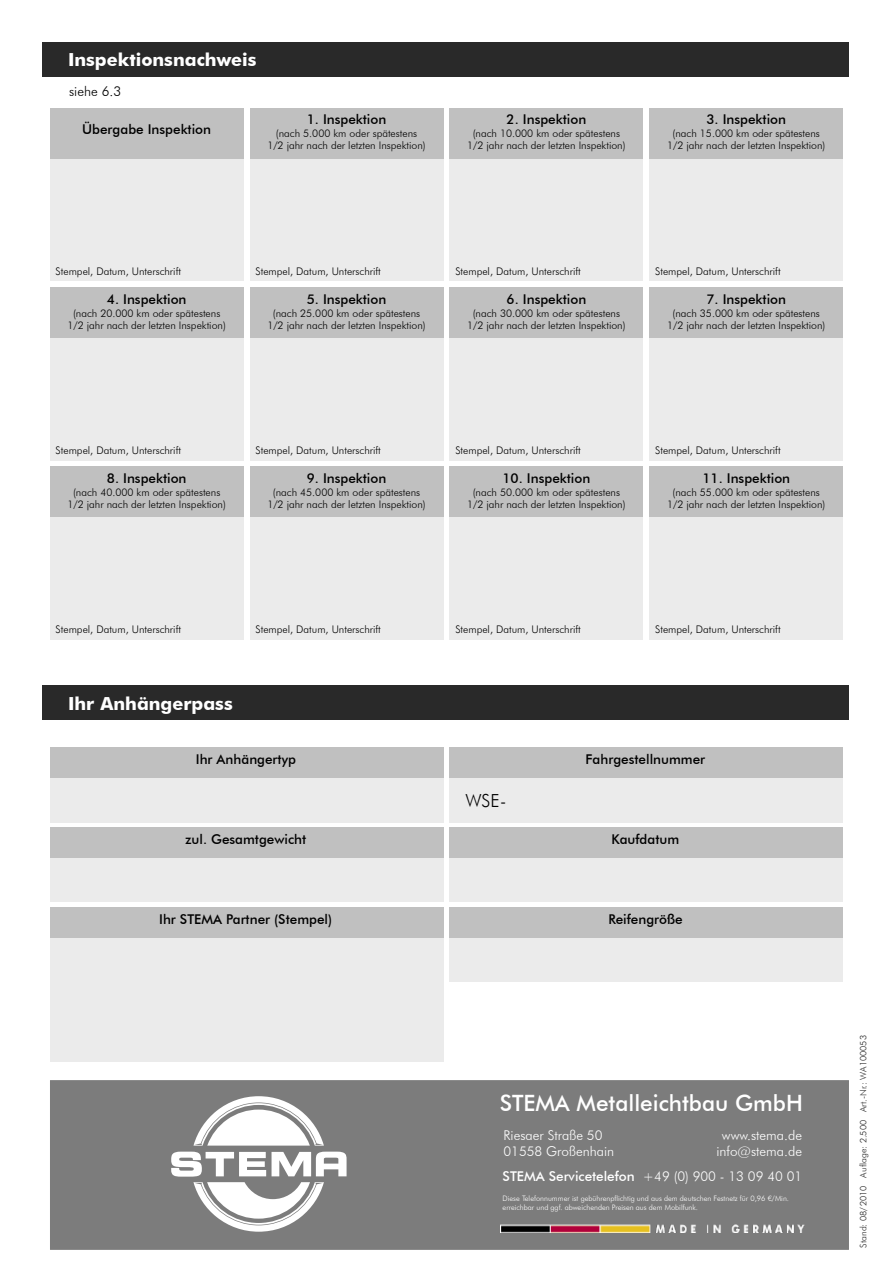
<style>
.page{position:relative;width:893px;height:1263px;background:#fff}
.page>*{position:absolute;margin:0;border:0;box-sizing:border-box;transform-origin:0 0}
.t1{font:500 22.5px "Futura BT";color:#fff}
.t2{font:700 18px "Futura BT";color:#fff}
.t3{font:300 18px "Futura BT";color:#000}
.t4{font:500 13.5px "Futura BT";color:#000}
.t5{font:300 13.5px/16.2px "Futura BT";color:#fff}
.t6{font:500 13.5px "Futura BT";color:#fff}
.t7{font:300 13.5px "Futura BT";color:#000}
.t8{font:300 10.5px/12.6px "Futura BT";color:#000;text-align:center}
.t9{font:300 9px "Futura BT";color:#292929}
.t10{font:300 7.5px/9px "Futura BT";color:#fff}
.s1{font-weight:300}
</style>
<div class="page">
<div style="left:50px;top:108px;width:193px;height:173px;background:#ebebeb"></div>
<div style="left:50px;top:108px;width:193px;height:50px;background:#c0c0c0"></div>
<div style="left:50px;top:288px;width:193px;height:172px;background:#ebebeb"></div>
<div style="left:50px;top:288px;width:193px;height:50px;background:#c0c0c0"></div>
<div style="left:50px;top:467px;width:193px;height:172px;background:#ebebeb"></div>
<div style="left:50px;top:467px;width:193px;height:50px;background:#c0c0c0"></div>
<div style="left:50px;top:748px;width:393px;height:74px;background:#ebebeb"></div>
<div style="left:50px;top:748px;width:393px;height:30px;background:#c0c0c0"></div>
<div style="left:50px;top:827px;width:393px;height:75px;background:#ebebeb"></div>
<div style="left:50px;top:827px;width:393px;height:31px;background:#c0c0c0"></div>
<div style="left:450px;top:907px;width:393px;height:75px;background:#ebebeb"></div>
<div style="left:450px;top:907px;width:393px;height:30px;background:#c0c0c0"></div>
<div style="left:450px;top:748px;width:393px;height:74px;background:#ebebeb"></div>
<div style="left:450px;top:748px;width:393px;height:30px;background:#c0c0c0"></div>
<div style="left:450px;top:827px;width:393px;height:75px;background:#ebebeb"></div>
<div style="left:450px;top:827px;width:393px;height:31px;background:#c0c0c0"></div>
<div style="left:50px;top:907px;width:393px;height:155px;background:#ebebeb"></div>
<div style="left:50px;top:907px;width:393px;height:30px;background:#c0c0c0"></div>
<div style="left:250px;top:108px;width:193px;height:173px;background:#ebebeb"></div>
<div style="left:250px;top:108px;width:193px;height:50px;background:#c0c0c0"></div>
<div style="left:250px;top:288px;width:193px;height:172px;background:#ebebeb"></div>
<div style="left:250px;top:288px;width:193px;height:50px;background:#c0c0c0"></div>
<div style="left:250px;top:467px;width:193px;height:172px;background:#ebebeb"></div>
<div style="left:250px;top:467px;width:193px;height:50px;background:#c0c0c0"></div>
<div style="left:450px;top:108px;width:193px;height:173px;background:#ebebeb"></div>
<div style="left:450px;top:108px;width:193px;height:50px;background:#c0c0c0"></div>
<div style="left:450px;top:288px;width:193px;height:172px;background:#ebebeb"></div>
<div style="left:450px;top:288px;width:193px;height:50px;background:#c0c0c0"></div>
<div style="left:450px;top:467px;width:193px;height:172px;background:#ebebeb"></div>
<div style="left:450px;top:467px;width:193px;height:50px;background:#c0c0c0"></div>
<div style="left:650px;top:108px;width:193px;height:173px;background:#ebebeb"></div>
<div style="left:650px;top:108px;width:193px;height:50px;background:#c0c0c0"></div>
<div style="left:650px;top:288px;width:193px;height:172px;background:#ebebeb"></div>
<div style="left:650px;top:288px;width:193px;height:50px;background:#c0c0c0"></div>
<div style="left:650px;top:467px;width:193px;height:172px;background:#ebebeb"></div>
<div style="left:650px;top:467px;width:193px;height:50px;background:#c0c0c0"></div>
<div style="left:43px;top:43px;width:806px;height:34px;background:#292929"></div>
<div style="left:43px;top:686px;width:806px;height:34px;background:#292929"></div>
<div style="left:50px;top:1080px;width:799px;height:170px;background:#7c7c7c;border:2px solid #7c7c7c"></div>
<img style="left:501px;top:1224px;width:304px;height:8px">
<svg style="left:193px;top:1182px;width:131px;height:50px"></svg>
<svg style="left:193px;top:1096px;width:131px;height:49px"></svg>
<svg style="left:171px;top:1151px;width:95px;height:25px"></svg>
<svg style="left:272px;top:1151px;width:75px;height:25px"></svg>
<h2 class="t2" style="left:68px;top:49px;width:190px">I nspektionsnachweis</h2>
<p class="t7" style="left:69px;top:83px;width:54px">siehe 6.3</p>
<p class="t4" style="left:82px;top:121px;width:130px">Übergabe Inspektion</p>
<p class="t4" style="left:307px;top:111px;width:81px">1. Inspektion</p>
<p class="t8" style="left:267px;top:127px;width:160px">(nach 5.000 km oder spätestens<br>1/2 jahr nach der letzten Inspektion)</p>
<p class="t4" style="left:507px;top:111px;width:81px">2. Inspektion</p>
<p class="t8" style="left:467px;top:127px;width:160px">(nach 10.000 km oder spätestens<br>1/2 jahr nach der letzten Inspektion)</p>
<p class="t4" style="left:706px;top:111px;width:81px">3. Inspektion</p>
<p class="t8" style="left:667px;top:127px;width:160px">(nach 15.000 km oder spätestens<br>1/2 jahr nach der letzten Inspektion)</p>
<p class="t8" style="left:56px;top:264px;width:127px">Stempel, Datum, Unterschrift</p>
<p class="t4" style="left:107px;top:291px;width:81px">4. Inspektion</p>
<p class="t8" style="left:67px;top:306px;width:160px">(nach 20.000 km oder spätestens<br>1/2 jahr nach der letzten Inspektion)</p>
<p class="t8" style="left:255px;top:264px;width:127px">Stempel, Datum, Unterschrift</p>
<p class="t4" style="left:307px;top:291px;width:81px">5. Inspektion</p>
<p class="t8" style="left:267px;top:306px;width:160px">(nach 25.000 km oder spätestens<br>1/2 jahr nach der letzten Inspektion)</p>
<p class="t8" style="left:455px;top:264px;width:127px">Stempel, Datum, Unterschrift</p>
<p class="t4" style="left:507px;top:291px;width:81px">6. Inspektion</p>
<p class="t8" style="left:467px;top:306px;width:160px">(nach 30.000 km oder spätestens<br>1/2 jahr nach der letzten Inspektion)</p>
<p class="t8" style="left:655px;top:264px;width:127px">Stempel, Datum, Unterschrift</p>
<p class="t4" style="left:706px;top:291px;width:81px">7. Inspektion</p>
<p class="t8" style="left:667px;top:306px;width:160px">(nach 35.000 km oder spätestens<br>1/2 jahr nach der letzten Inspektion)</p>
<p class="t8" style="left:56px;top:444px;width:127px">Stempel, Datum, Unterschrift</p>
<p class="t4" style="left:107px;top:470px;width:81px">8. Inspektion</p>
<p class="t8" style="left:67px;top:485px;width:160px">(nach 40.000 km oder spätestens<br>1/2 jahr nach der letzten Inspektion)</p>
<p class="t8" style="left:255px;top:444px;width:127px">Stempel, Datum, Unterschrift</p>
<p class="t4" style="left:307px;top:470px;width:81px">9. Inspektion</p>
<p class="t8" style="left:267px;top:485px;width:160px">(nach 45.000 km oder spätestens<br>1/2 jahr nach der letzten Inspektion)</p>
<p class="t8" style="left:455px;top:444px;width:127px">Stempel, Datum, Unterschrift</p>
<p class="t4" style="left:502px;top:470px;width:89px">10. Inspektion</p>
<p class="t8" style="left:467px;top:485px;width:160px">(nach 50.000 km oder spätestens<br>1/2 jahr nach der letzten Inspektion)</p>
<p class="t8" style="left:655px;top:444px;width:127px">Stempel, Datum, Unterschrift</p>
<p class="t4" style="left:702px;top:470px;width:89px">11. Inspektion</p>
<p class="t8" style="left:667px;top:485px;width:160px">(nach 55.000 km oder spätestens<br>1/2 jahr nach der letzten Inspektion)</p>
<p class="t8" style="left:56px;top:623px;width:127px">Stempel, Datum, Unterschrift</p>
<p class="t8" style="left:255px;top:623px;width:127px">Stempel, Datum, Unterschrift</p>
<p class="t8" style="left:455px;top:623px;width:127px">Stempel, Datum, Unterschrift</p>
<p class="t8" style="left:655px;top:623px;width:127px">Stempel, Datum, Unterschrift</p>
<h2 class="t2" style="left:68px;top:692px;width:166px">I hr Anhängerpass</h2>
<p class="t4" style="left:196px;top:751px;width:102px">Ihr Anhängertyp</p>
<p class="t4" style="left:586px;top:751px;width:121px">Fahrgestellnummer</p>
<h2 class="t3" style="left:465px;top:790px;width:42px">WSE-</h2>
<p class="t4" style="left:185px;top:831px;width:122px">zul. Gesamtgewicht</p>
<p class="t4" style="left:612px;top:831px;width:69px">Kaufdatum</p>
<p class="t4" style="left:159px;top:911px;width:174px">Ihr STEMA Partner (Stempel)</p>
<p class="t4" style="left:608px;top:911px;width:76px">Reifengröße</p>
<h1 class="t1" style="left:500px;top:1089px;width:305px">STEMA Metalleichtbau GmbH</h1>
<p class="t5" style="left:503px;top:1127px;width:112px">Riesaer Straße 50<br>01558 Großenhain</p>
<p class="t5" style="left:716px;top:1127px;width:87px;text-align:center">www.stema.de info@stema.de</p>
<p class="t6" style="left:503px;top:1168px;width:301px">STEMA Servicetelefon <span class="s1">+49 (0) 900 - 13 09 40 01</span></p>
<p class="t10" style="left:503px;top:1194px;width:288px">Diese Telefonnummer ist gebührenpflichtig und aus dem deutschen Festnetz für 0,96 €/Min. erreichbar und ggf. abweichenden Preisen aus dem Mobilfunk.</p>
<p class="t9" style="left:858px;top:1248px;width:214px;rotate:-90deg">Stand: 08/2010 Auflage: 2.500 Art.-Nr.: WA100053</p>
</div>
